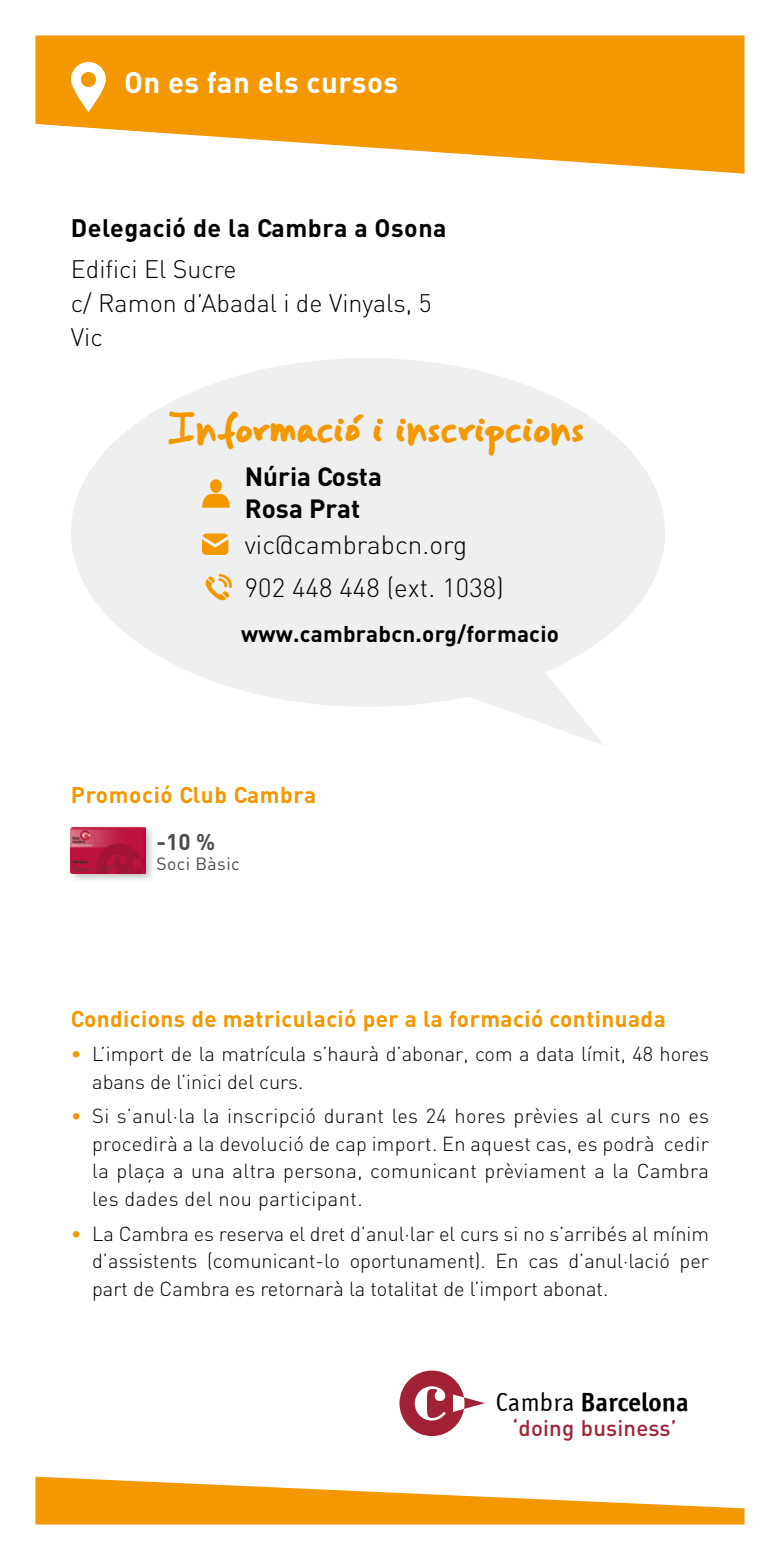
<style>
.page{position:relative;width:780px;height:1560px;background:#fff}
.page>*{position:absolute;margin:0;border:0;box-sizing:border-box;transform-origin:0 0}
.t1{font:29.5px "Gorri Sans";letter-spacing:.01em;color:#f39800}
.t2{font:700 29.5px "DIN";letter-spacing:.015em;color:#fff}
.t3{font:26.25px "Officina Sans ITCTT Bold";letter-spacing:.005em;color:#000}
.t4{font:300 26px/42.5px "DIN";color:#000}
.t5{font:700 26px/31.2px "DIN";color:#000}
.t6{font:300 25px/33.8px "DIN";color:#000}
.t7{font:700 25px "DIN";letter-spacing:.02em;color:#000}
.t8{font:700 22.5px "DIN";letter-spacing:.02em;color:#f39800}
.t9{font:700 22.5px "DIN";letter-spacing:.01em;color:#000}
.t10{font:700 22.5px "DIN";color:#4b4b4d}
.t11{font:500 22.25px "DIN";letter-spacing:.01em;color:#a12236}
.t12{font:300 20px/27.5px "DIN";color:#000;text-align:justify}
.t13{font:17.5px "DIN";letter-spacing:.025em;color:#4b4b4d}
.s1{color:#f39800}
.s2{font-family:"Officina Sans ITCTT Book"}
</style>
<div class="page">
<div style="left:71px;top:358px;width:594px;height:348px;background:#eeefef;border-radius:50%"></div>
<svg style="left:463px;top:664px;width:141px;height:81px"></svg>
<svg style="left:202px;top:533px;width:26px;height:22px"></svg>
<svg style="left:205px;top:574px;width:27px;height:27px"></svg>
<svg style="left:202px;top:494px;width:28px;height:13px"></svg>
<div style="left:210px;top:479px;width:12px;height:14px;background:#f39800;border-radius:50%"></div>
<div style="left:68px;top:824px;width:87px;height:59px;background:#000;opacity:.25"></div>
<img style="left:71px;top:827px;width:74px;height:46px">
<div style="left:35px;top:35px;width:709px;height:55px;background:#f39800"></div>
<svg style="left:35px;top:90px;width:710px;height:84px"></svg>
<svg style="left:71px;top:62px;width:35px;height:50px"></svg>
<svg style="left:399px;top:1370px;width:86px;height:65px"></svg>
<svg style="left:35px;top:1476px;width:709px;height:48px"></svg>
<h1 class="t2" style="left:124px;top:63px;width:276px">On es fan els cursos</h1>
<p class="t7" style="left:71px;top:211px;width:377px">Delegació de la Cambra a Osona</p>
<p class="t6" style="left:71px;top:251px;width:362px">Edifici El Sucre<br>c/ Ramon d’Abadal i de Vinyals, 5<br>Vic</p>
<h1 class="t1" style="left:168px;top:405px;width:418px">Informació i inscripcions</h1>
<h3 class="t5" style="left:245px;top:460px;width:139px">Núria Costa<br>Rosa Prat</h3>
<h3 class="t4" style="left:245px;top:522px;width:260px">vic@cambrabcn.org<br>902 448 448 (ext. 1038)</h3>
<p class="t9" style="left:241px;top:618px;width:319px">www.cambrabcn.org/formacio</p>
<p class="t8" style="left:71px;top:779px;width:247px">Promoció Club Cambra</p>
<p class="t10" style="left:156px;top:826px;width:60px">-10 %</p>
<p class="t13" style="left:156px;top:853px;width:85px">Soci Bàsic</p>
<p class="t8" style="left:71px;top:1003px;width:596px">Condicions de matriculació per a la formació continuada</p>
<p class="t12" style="left:92px;top:1039px;width:618px;text-indent:-21px"><span class="s1">•</span> L’import de la matrícula s’haurà d’abonar, com a data límit, 48 hores abans de l’inici del curs.</p>
<p class="t12" style="left:92px;top:1101px;width:618px;text-indent:-21px"><span class="s1">•</span> Si s’anul·la la inscripció durant les 24 hores prèvies al curs no es procedirà a la devolució de cap import. En aquest cas, es podrà cedir la plaça a una altra persona, comunicant prèviament a la Cambra les dades del nou participant.</p>
<p class="t12" style="left:92px;top:1218px;width:618px;text-indent:-21px"><span class="s1">•</span> La Cambra es reserva el dret d’anul·lar el curs si no s’arribés al mínim d’assistents (comunicant-lo oportunament). En cas d’anul·lació per part de Cambra es retornarà la totalitat de l’import abonat.</p>
<h2 class="t3" style="left:496px;top:1385px;width:194px"><span class="s2">Cambra</span> Barcelona</h2>
<p class="t11" style="left:508px;top:1413px;width:174px">“doing business”</p>
</div>
